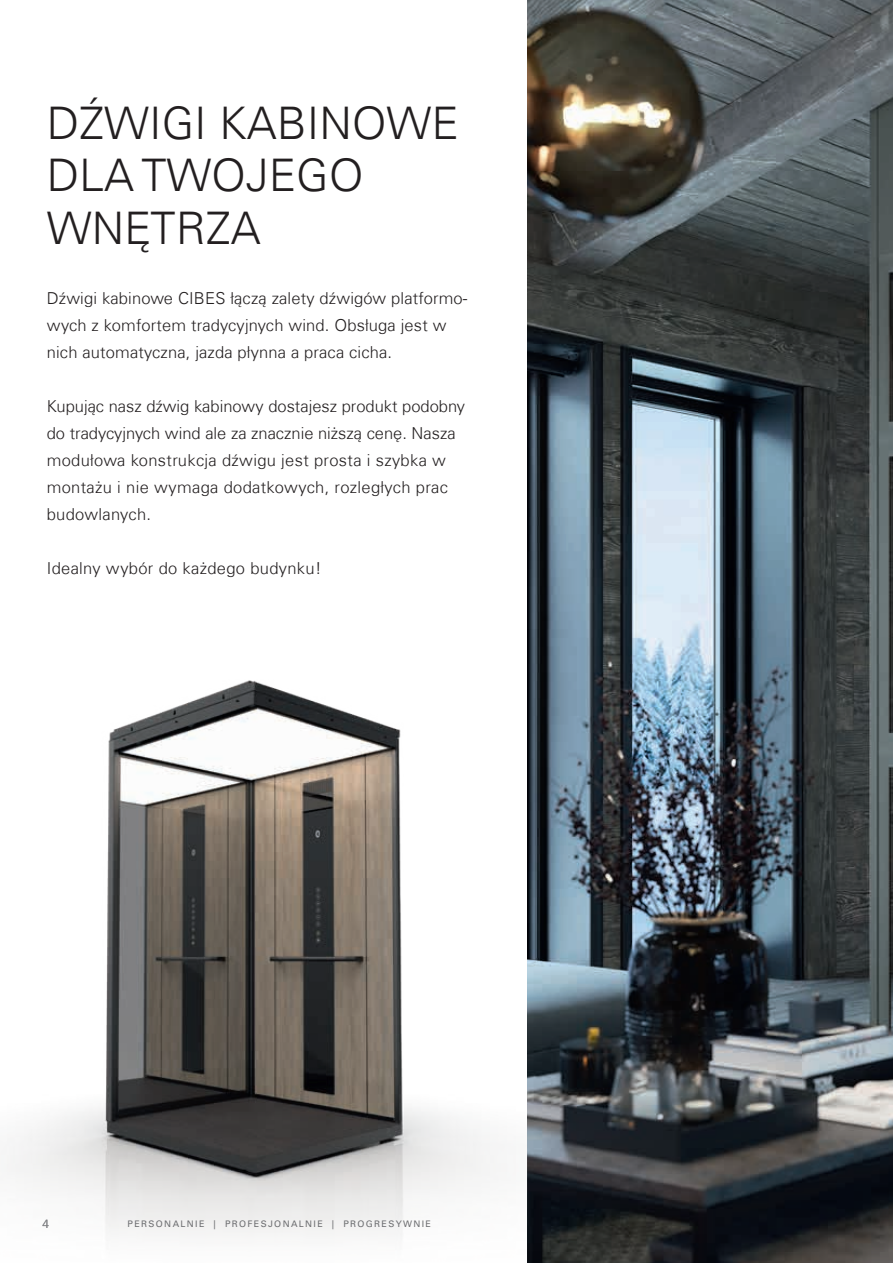
<style>
.page{position:relative;width:893px;height:1263px;background:#fff}
.page>*{position:absolute;margin:0;border:0;box-sizing:border-box;transform-origin:0 0}
.t1{font:300 45px/52.5px "Univers Com 45";color:#231f20}
.t2{font:300 16.5px/27px "Univers Com 45";letter-spacing:.01em;color:#231f20}
.t3{font:300 12px "Univers LT Std";color:#6c6d70}
.t4{font:9px "Univers LT Std";letter-spacing:.15em;color:#6c6d70}
.s1{font-family:"Univers Com 55 Roman"}
</style>
<div class="page">
<img style="left:527px;top:0;width:366px;height:1263px">
<img style="left:7px;top:680px;width:489px;height:556px">
<h1 class="t1" style="left:47px;top:97px;width:414px">DŹWIGI KABINOWE<br>DLA TWOJEGO<br>WNĘTRZA</h1>
<p class="t2" style="left:47px;top:285px;width:422px">Dźwigi kabinowe CIBES łączą zalety dźwigów platformo&shy;wych z komfortem tradycyjnych wind. Obsługa jest w nich automatyczna, jazda płynna a praca cicha.</p>
<p class="t2" style="left:47px;top:392px;width:420px">Kupując nasz dźwig kabinowy dostajesz produkt podobny do tradycyjnych wind ale za znacznie niższą cenę. Nasza modułowa konstrukcja dźwigu jest prosta i szybka w montażu i nie wymaga dodatkowych, rozległych prac budowlanych.</p>
<p class="t2" style="left:47px;top:554px;width:276px">Idealny wybór do każdego budynku!</p>
<p class="t3" style="left:43px;top:1216px;width:8px">4</p>
<p class="t4" style="left:128px;top:1218px;width:305px">PERSONALNIE <span class="s1">|</span> PROFESJONALNIE <span class="s1">|</span> PROGRESYWNIE</p>
</div>
